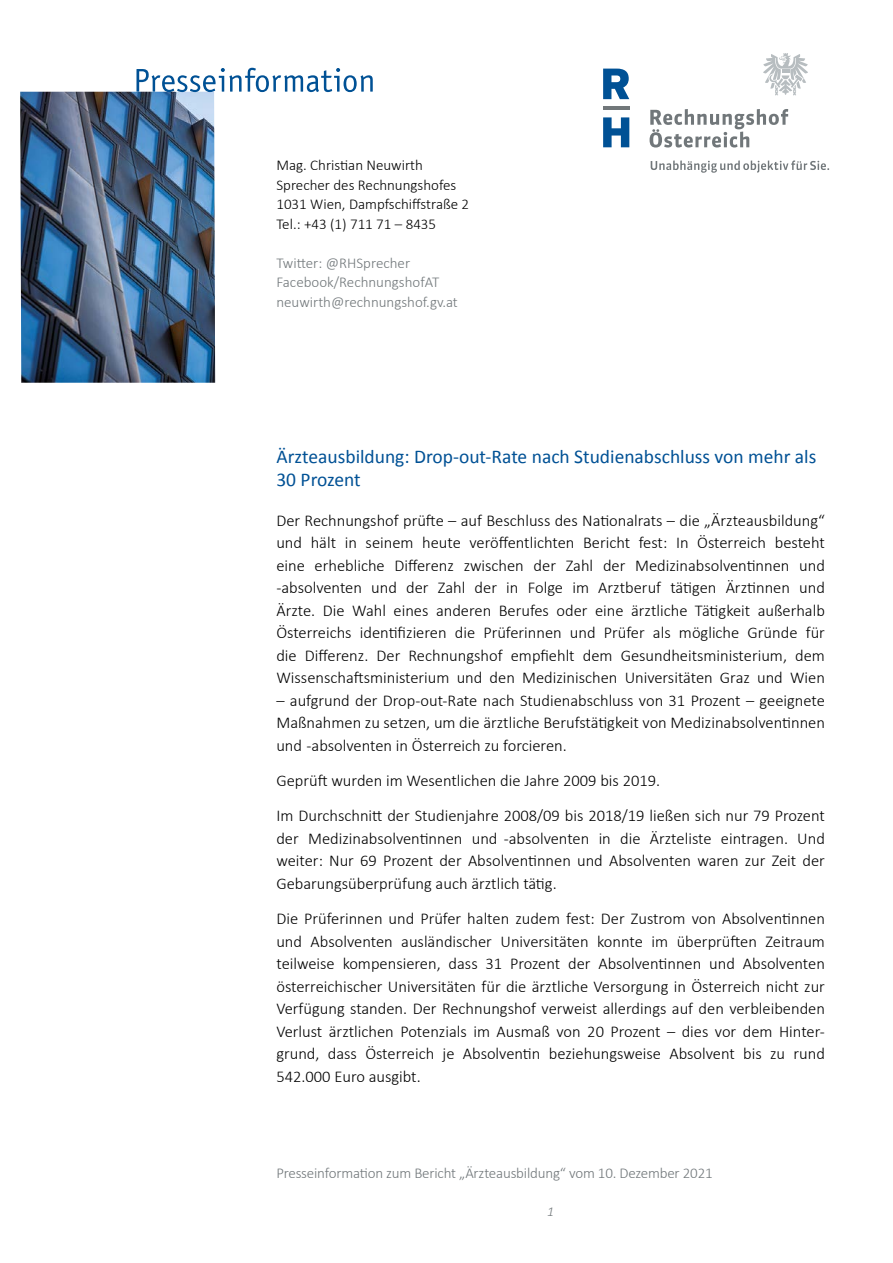
<style>
.page{position:relative;width:893px;height:1263px;background:#fff}
.page>*{position:absolute;margin:0;border:0;box-sizing:border-box;transform-origin:0 0}
.Überschrift_1{font:19.5px/23.2px "Calibri";color:#005195}
.Fließtext{font:300 16.5px/22.5px "Calibri";color:#000;text-align:justify}
.Kontaktadresse_block_2_grau{font:300 15px "Calibri";letter-spacing:-.01em;color:#71777a}
.Kontaktadresse{font:300 15px "Calibri";color:#000}
.t1{font:italic 300 13.5px "Calibri";color:#71777a}
</style>
<div class="page">
<svg style="left:603px;top:117px;width:26px;height:30px"></svg>
<svg style="left:603px;top:69px;width:26px;height:30px"></svg>
<hr style="left:603px;top:107px;width:26px;height:3px;background:#71777a">
<svg style="left:650px;top:109px;width:138px;height:39px"></svg>
<svg style="left:763px;top:53px;width:45px;height:42px"></svg>
<svg style="left:651px;top:160px;width:178px;height:13px"></svg>
<img style="left:20px;top:92px;width:195px;height:291px">
<svg style="left:136px;top:68px;width:237px;height:24px"></svg>
<p class="Kontaktadresse" style="left:276px;top:156px;width:148px">Mag. Christian Neuwirth</p>
<p class="Kontaktadresse" style="left:276px;top:175px;width:181px">Sprecher des Rechnungshofes</p>
<p class="Kontaktadresse" style="left:276px;top:195px;width:194px">1031 Wien, Dampfschiffstraße 2</p>
<p class="Kontaktadresse" style="left:276px;top:214px;width:161px">Tel.: +43 (1) 711 71 – 8435</p>
<p class="Kontaktadresse_block_2_grau" style="left:276px;top:253px;width:135px">Twitter: @RHSprecher</p>
<p class="Kontaktadresse_block_2_grau" style="left:276px;top:273px;width:164px">Facebook/RechnungshofAT</p>
<p class="Kontaktadresse_block_2_grau" style="left:276px;top:292px;width:183px">neuwirth@rechnungshof.gv.at</p>
<h1 class="Überschrift_1" style="left:276px;top:444px;width:541px">Ärzteausbildung: Drop-out-Rate nach Studienabschluss von mehr als<br>30 Prozent</h1>
<p class="Fließtext" style="left:276px;top:509px;width:550px">Der Rechnungshof prüfte – auf Beschluss des Nationalrats – die „Ärzteausbildung“ und hält in seinem heute veröffentlichten Bericht fest: In Österreich besteht eine erhebliche Differenz zwischen der Zahl der Medizinabsolventinnen und -absolventen und der Zahl der in Folge im Arztberuf tätigen Ärztinnen und Ärzte. Die Wahl eines anderen Berufes oder eine ärztliche Tätigkeit außerhalb Österreichs identifizieren die Prüferinnen und Prüfer als mögliche Gründe für die Differenz. Der Rechnungshof empfiehlt dem Gesundheitsministerium, dem Wissenschaftsministerium und den Medizinischen Universitäten Graz und Wien</p>
<p class="Fließtext" style="left:276px;top:689px;width:550px">– aufgrund der Drop-out-Rate nach Studienabschluss von 31 Prozent – geeignete Maßnahmen zu setzen, um die ärztliche Berufstätigkeit von Medizinabsolventinnen und -absolventen in Österreich zu forcieren.</p>
<p class="Fließtext" style="left:276px;top:769px;width:385px">Geprüft wurden im Wesentlichen die Jahre 2009 bis 2019.</p>
<p class="Fließtext" style="left:276px;top:804px;width:550px">Im Durchschnitt der Studienjahre 2008/09 bis 2018/19 ließen sich nur 79 Prozent der Medizinabsolventinnen und -absolventen in die Ärzteliste eintragen. Und weiter: Nur 69 Prozent der Absolventinnen und Absolventen waren zur Zeit der Gebarungsüberprüfung auch ärztlich tätig.</p>
<p class="Fließtext" style="left:276px;top:907px;width:550px">Die Prüferinnen und Prüfer halten zudem fest: Der Zustrom von Absolventinnen und Absolventen ausländischer Universitäten konnte im überprüften Zeitraum teilweise kompensieren, dass 31 Prozent der Absolventinnen und Absolventen österreichischer Universitäten für die ärztliche Versorgung in Österreich nicht zur Verfügung standen. Der Rechnungshof verweist allerdings auf den verbleibenden Verlust ärztlichen Potenzials im Ausmaß von 20 Prozent – dies vor dem Hinter&shy;grund, dass Österreich je Absolventin beziehungsweise Absolvent bis zu rund 542.000 Euro ausgibt.</p>
<p class="Kontaktadresse_block_2_grau" style="left:276px;top:1164px;width:438px">Presseinformation zum Bericht „Ärzteausbildung“ vom 10. Dezember 2021</p>
<p class="t1" style="left:547px;top:1203px;width:8px">1</p>
</div>
